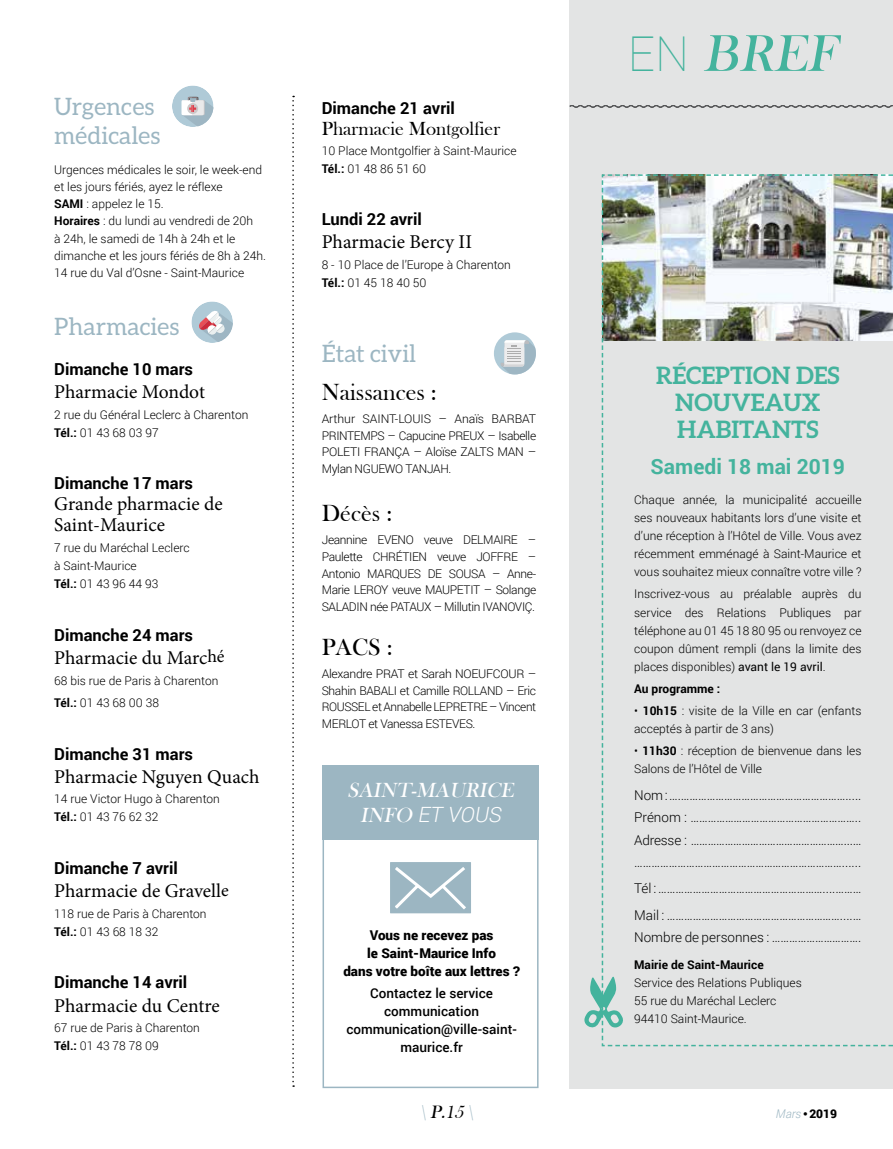
<style>
.page{position:relative;width:893px;height:1149px;background:#fff}
.page>*{position:absolute;margin:0;border:0;box-sizing:border-box;transform-origin:0 0}
.t1{font:italic 53.4px "Bask Old Face";color:#44b39d}
.t2{font:24px/28.8px "Aleo";color:#9cb6c2}
.t3{font:700 24px/27px "Aleo";color:#44b39d;text-align:center}
.t4{font:24px "Bask Old Face";color:#000}
.t5{font:700 21px "Roboto";color:#44b39d}
.t6{font:italic 21px "Bask Old Face";color:#fff}
.t7{font:italic 300 21px "Roboto";color:#fff}
.t8{font:19.5px/21.6px "Minion Pro";letter-spacing:-.005em;color:#000}
.t9{font:19.5px "Bask Old Face";color:#000}
.t10{font:italic 18.45px "Bask Old Face";color:#000}
.t11{font:700 16.5px "Roboto";color:#000}
.t12{font:300 13.5px/26.5px "Roboto";color:#000}
.t13{font:500 13.5px/18px "Roboto";color:#000;text-align:center}
.t14{font:900 13.5px/18px "Roboto";color:#000;text-align:center}
.t15{font:300 12px/18px "Roboto";color:#000}
.t16{font:700 12px "Roboto";color:#000}
.t17{font:italic 300 12px "Roboto";color:#9cb6c2}
.s1{font-weight:700}
.s2{font-size:18px}
.s3{font-family:"Bask Old Face";font-weight:400}
.s4{font-family:"Roboto";font-weight:100;font-style:normal;font-size:48px}
.s5{font-weight:400}
.s6{color:#9cb6c2}
.s7{font-family:"Bask Old Face";font-weight:400;font-style:normal;color:#000}
.s8{font-weight:900;font-style:normal;color:#000}
</style>
<div class="page">
<div style="left:570px;top:0;width:323px;height:1087px;background:#e3e4e4"></div>
<div style="left:172px;top:85px;width:41px;height:42px;background:#afcad7;border-radius:50%"></div>
<svg style="left:181px;top:97px;width:32px;height:30px"></svg>
<div style="left:191px;top:301px;width:42px;height:42px;background:#afcad7;border-radius:50%"></div>
<svg style="left:197px;top:309px;width:36px;height:34px"></svg>
<svg style="left:292px;top:96px;width:2px;height:990px"></svg>
<svg style="left:494px;top:332px;width:42px;height:42px"></svg>
<svg style="left:569px;top:104px;width:324px;height:4px"></svg>
<svg style="left:584px;top:174px;width:309px;height:871px"></svg>
<div style="left:323px;top:834px;width:216px;height:253px;border:2px solid #9cb6c2"></div>
<div style="left:323px;top:764px;width:216px;height:75px;background:#9cb6c2"></div>
<svg style="left:390px;top:862px;width:81px;height:51px;background:#a6bec8"></svg>
<h2 class="t2" style="left:54px;top:91px;width:107px">Urgences médicales</h2>
<p class="t15" style="left:54px;top:160px;width:213px;line-height:17.2px">Urgences médicales le soir, le week-end et les jours fériés, ayez le réflexe<br><span class="s1">SAMI</span> : appelez le 15.<br><span class="s1">Horaires</span> : du lundi au vendredi de 20h<br>à 24h, le samedi de 14h à 24h et le dimanche et les jours fériés de 8h à 24h.<br>14 rue du Val d’Osne - Saint-Maurice</p>
<h2 class="t2" style="left:54px;top:311px;width:126px">Pharmacies</h2>
<h3 class="t11" style="left:54px;top:357px;width:140px">Dimanche 10 mars</h3>
<h3 class="t8" style="left:54px;top:380px;width:152px">Pharmacie Mondot</h3>
<p class="t15" style="left:54px;top:405px;width:196px">2 rue du Général Leclerc à Charenton<br><span class="s1">Tél.:</span> 01 43 68 03 97</p>
<h3 class="t11" style="left:54px;top:471px;width:140px">Dimanche 17 mars</h3>
<h3 class="t8" style="left:54px;top:492px;width:170px">Grande pharmacie de<br>Saint-Maurice</h3>
<p class="t15" style="left:54px;top:538px;width:137px">7 rue du Maréchal Leclerc à Saint-Maurice<br><span class="s1">Tél.:</span> 01 43 96 44 93</p>
<h3 class="t11" style="left:54px;top:623px;width:140px">Dimanche 24 mars</h3>
<h3 class="t8" style="left:54px;top:646px;width:172px">Pharmacie du Marc<span class="s2">hé</span></h3>
<p class="t15" style="left:54px;top:668px;width:166px;line-height:22.2px">68 bis rue de Paris à Charenton<br><span class="s1">Tél.:</span> 01 43 68 00 38</p>
<h3 class="t11" style="left:54px;top:741px;width:140px">Dimanche 31 mars</h3>
<h3 class="t8" style="left:54px;top:765px;width:207px">Pharmacie Nguyen Quach</h3>
<p class="t15" style="left:54px;top:789px;width:167px">14 rue Victor Hugo à Charenton<br><span class="s1">Tél.:</span> 01 43 76 62 32</p>
<h3 class="t11" style="left:54px;top:856px;width:125px">Dimanche 7 avril</h3>
<h3 class="t8" style="left:54px;top:879px;width:176px">Pharmacie de Gravell<span class="s2">e</span></h3>
<p class="t15" style="left:54px;top:903px;width:154px">118 rue de Paris à Charenton<br><span class="s1">Tél.:</span> 01 43 68 18 32</p>
<h3 class="t11" style="left:54px;top:970px;width:135px">Dimanche 14 avril</h3>
<h3 class="t8" style="left:54px;top:994px;width:167px">Pharmacie du Centre</h3>
<p class="t15" style="left:54px;top:1018px;width:147px">67 rue de Paris à Charenton<br><span class="s1">Tél.:</span> 01 43 78 78 09</p>
<h3 class="t11" style="left:322px;top:97px;width:135px">Dimanche 21 avril</h3>
<h3 class="t9" style="left:322px;top:118px;width:180px">Pharmacie Montgolfier</h3>
<p class="t15" style="left:322px;top:141px;width:196px">10 Place Montgolfier à Saint-Maurice<br><span class="s1">Tél.:</span> 01 48 86 51 60</p>
<h3 class="t11" style="left:322px;top:208px;width:102px">Lundi 22 avril</h3>
<h3 class="t8" style="left:322px;top:231px;width:152px">Pharmacie Bercy II</h3>
<p class="t15" style="left:322px;top:255px;width:191px">8 - 10 Place de l’Europe à Charenton<br><span class="s1">Tél.:</span> 01 45 18 40 50</p>
<h2 class="t2" style="left:322px;top:338px;width:96px">État civil</h2>
<h2 class="t4" style="left:322px;top:378px;width:117px">Naissances :</h2>
<p class="t15" style="left:322px;top:410px;width:216px;line-height:16.5px;text-align:justify">Arthur SAINT-LOUIS – Anaïs BARBAT PRINTEMPS – Capucine PREUX – Isabelle POLETI FRANÇA – Aloïse ZALTS MAN – Mylan NGUEWO TANJAH.</p>
<h2 class="t4" style="left:322px;top:499px;width:72px">Décès :</h2>
<p class="t15" style="left:322px;top:531px;width:216px;line-height:16.5px;text-align:justify">Jeannine EVENO veuve DELMAIRE – Paulette CHRÉTIEN veuve JOFFRE – Antonio MARQUES DE SOUSA – Anne-Marie LEROY veuve MAUPETIT – Solange SALADIN née PATAUX – Millutin IVANOVIÇ.</p>
<h2 class="t4" style="left:322px;top:633px;width:72px">PACS :</h2>
<p class="t15" style="left:322px;top:665px;width:216px;line-height:16.5px;text-align:justify">Alexandre PRAT et Sarah NOEUFCOUR – Shahin BABALI et Camille ROLLAND – Eric ROUSSEL et Annabelle LEPRETRE – Vincent MERLOT et Vanessa ESTEVES.</p>
<h3 class="t6" style="left:348px;top:778px;width:172px">SAINT-MAURICE</h3>
<h3 class="t7" style="left:360px;top:799px;width:147px"><span class="s3">INFO</span> ET VOUS</h3>
<p class="t14" style="left:343px;top:925px;width:178px">Vous ne recevez pas<br>le Saint-Maurice Info<br>dans votre boîte aux lettres ?</p>
<p class="t13" style="left:346px;top:983px;width:172px">Contactez le service communication communication@ville-saint&shy;maurice.fr</p>
<h1 class="t1" style="left:628px;top:24px;width:220px"><span class="s4">E N</span> BREF</h1>
<h2 class="t3" style="left:656px;top:361px;width:185px">RÉCEPTION DES<br>NOUVEAUX<br>HABITANTS</h2>
<h3 class="t5" style="left:651px;top:451px;width:196px">Samedi 18 mai 2019</h3>
<p class="t15" style="left:634px;top:490px;width:229px;text-align:justify">Chaque année, la municipalité accueille ses nouveaux habitants lors d’une visite et d’une réception à l’Hôtel de Ville. Vous avez récemment emménagé à Saint-Maurice et vous souhaitez mieux connaître votre ville ?</p>
<p class="t15" style="left:634px;top:584px;width:229px;text-align:justify">Inscrivez-vous au préalable auprès du service des Relations Publiques par téléphone au 01 45 18 80 95 ou renvoyez ce coupon dûment rempli (dans la limite des places disponibles) <span class="s5">avant le 19 avril</span>.</p>
<p class="t16" style="left:634px;top:679px;width:88px">Au programme :</p>
<p class="t15" style="left:634px;top:701px;width:229px">• <span class="s1">10h15</span> : visite de la Ville en car (enfants acceptés à partir de 3 ans)</p>
<p class="t15" style="left:634px;top:741px;width:229px">• <span class="s1">11h30</span> : réception de bienvenue dans les<br>Salons de l’Hôtel de Ville</p>
<p class="t12" style="left:634px;top:783px;width:229px;line-height:22.2px">Nom : ….………………………………………………….....<br>Prénom : …………………………………………………..</p>
<p class="t12" style="left:634px;top:848px;width:229px;text-align:justify">………………………………………………………………......<br>Tél : …………………………………………………....……… Mail : ……………………………………………………....…</p>
<p class="t12" style="left:634px;top:923px;width:229px">Nombre de personnes : ………………………….</p>
<p class="t16" style="left:634px;top:955px;width:131px">Mairie de Saint-Maurice</p>
<p class="t15" style="left:634px;top:972px;width:169px">Service des Relations Publiques<br>55 rue du Maréchal Leclerc<br>94410 Saint-Maurice.</p>
<h3 class="t10" style="left:420px;top:1101px;width:54px"><span class="s6">\</span> P.15 <span class="s6">\</span></h3>
<p class="t17" style="left:776px;top:1104px;width:63px">Mars<span class="s7">•</span><span class="s8">2019</span></p>
</div>
